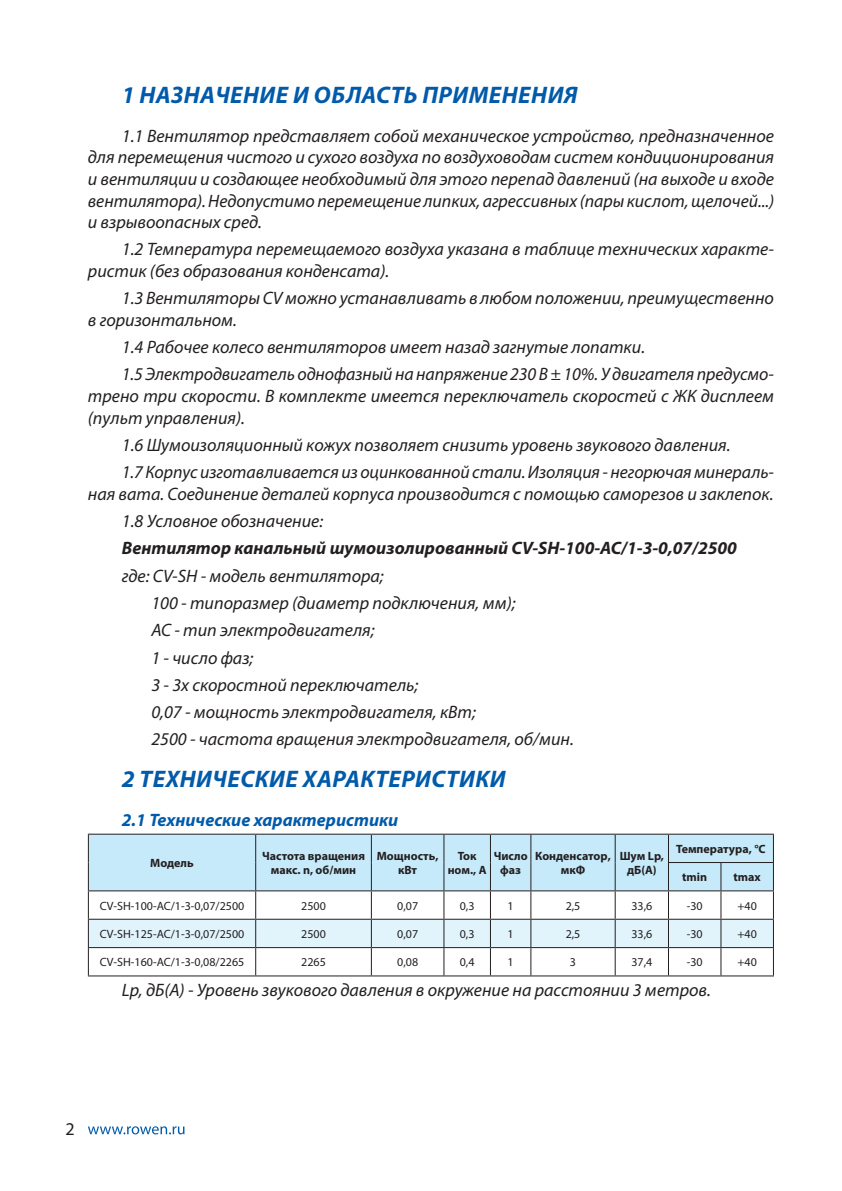
<style>
.page{position:relative;width:842px;height:1191px;background:#fff}
.page>*{position:absolute;margin:0;border:0;box-sizing:border-box;transform-origin:0 0}
.t1{font:italic 700 24px "Myriad Pro";letter-spacing:.085em;color:#015aaa}
.t2{font:italic 18px/27.2px "Myriad Pro";color:#231f20}
.t3{font:italic 700 18px "Myriad Pro";color:#231f20}
.t4{font:italic 700 18px "Myriad Pro";color:#015aaa}
.t5{font:18px "Myriad Pro";color:#231f20}
.t6{font:12px "Myriad Pro";color:#231f20}
.t7{font:700 12px/14.4px "Myriad Pro";color:#231f20;text-align:center}
</style>
<div class="page">
<svg style="left:88px;top:1126px;width:96px;height:8px"></svg>
<hr style="left:88px;top:833px;width:168px;height:1px;background:#231f20">
<hr style="left:256px;top:833px;width:115px;height:1px;background:#231f20">
<hr style="left:371px;top:833px;width:73px;height:1px;background:#231f20">
<hr style="left:444px;top:833px;width:46px;height:1px;background:#231f20">
<hr style="left:490px;top:833px;width:41px;height:1px;background:#231f20">
<hr style="left:531px;top:833px;width:84px;height:1px;background:#231f20">
<hr style="left:615px;top:833px;width:53px;height:1px;background:#231f20">
<hr style="left:668px;top:833px;width:53px;height:1px;background:#231f20">
<hr style="left:721px;top:833px;width:53px;height:1px;background:#231f20">
<hr style="left:88px;top:975px;width:168px;height:1px;background:#231f20">
<hr style="left:256px;top:975px;width:115px;height:1px;background:#231f20">
<hr style="left:371px;top:975px;width:73px;height:1px;background:#231f20">
<hr style="left:444px;top:975px;width:46px;height:1px;background:#231f20">
<hr style="left:490px;top:975px;width:41px;height:1px;background:#231f20">
<hr style="left:531px;top:975px;width:84px;height:1px;background:#231f20">
<hr style="left:615px;top:975px;width:53px;height:1px;background:#231f20">
<hr style="left:668px;top:975px;width:53px;height:1px;background:#231f20">
<hr style="left:721px;top:975px;width:53px;height:1px;background:#231f20">
<svg style="left:88px;top:834px;width:686px;height:141px"></svg>
<h1 class="t1" style="left:122px;top:79px;width:124px">1 Назна чение</h1>
<h1 class="t1" style="left:293px;top:79px;width:212px">и облас ть применени</h1>
<h1 class="t1" style="left:564px;top:79px;width:14px">я</h1>
<p class="t2" style="left:88px;top:125px;width:688px;line-height:21.6px;text-align:justify;text-indent:34px">1.1 Вентилятор представляет собой механическое устройство, предназначенное для перемещения чистого и сухого воздуха по воздуховодам систем кондиционирования и вентиляции и создающее необходимый для этого перепад давлений (на выходе и входе вентилятора). Недопустимо перемещение липких, агрессивных (пары кислот, щелочей...) и взрывоопасных сред.</p>
<p class="t2" style="left:88px;top:238px;width:687px;line-height:21.6px;text-indent:34px">1.2 Температура перемещаемого воздуха указана в таблице технических характе&shy;ристик (без образования конденсата).</p>
<p class="t2" style="left:88px;top:287px;width:687px;line-height:21.6px;text-indent:34px">1.3 Вентиляторы CV можно устанавливать в любом положении, преимущественно в горизонтальном.</p>
<p class="t2" style="left:122px;top:333px;width:653px">1.4 Рабочее колесо вентиляторов имеет назад загнутые лопатки.<br>1.5 Электродвигатель однофазный на напряжение 230 В ± 10%. У двигателя предусмо-</p>
<p class="t2" style="left:88px;top:385px;width:688px;line-height:21.6px">трено три скорости. В комплекте имеется переключатель скоростей с ЖК дисплеем (пульт управления).</p>
<p class="t2" style="left:122px;top:431px;width:653px">1.6 Шумоизоляционный кожух позволяет снизить уровень звукового давления.<br>1.7 Корпус изготавливается из оцинкованной стали. Изоляция - негорючая минераль-</p>
<p class="t2" style="left:122px;top:480px;width:653px;text-indent:-34px">ная вата. Соединение деталей корпуса производится с помощью саморезов и заклепок.<br>1.8 Условное обозначение:</p>
<p class="t3" style="left:122px;top:536px;width:616px">Вентилятор канальный шумоизолированный CV-SH-100-АС/1-3-0,07/2500</p>
<p class="t2" style="left:151px;top:562px;width:424px;text-indent:-29px">где: CV-SH - модель вентилятора;<br>100 - типоразмер (диаметр подключения, мм);<br>AC - тип электродвигателя;<br>1 - число фаз;<br>3 - 3х скоростной переключатель;<br>0,07 - мощность электродвигателя, кВт;<br>2500 - частота вращения электродвигателя, об/мин.</p>
<h1 class="t1" style="left:122px;top:763px;width:282px">2 техни чес кие хара ктерис</h1>
<h1 class="t1" style="left:446px;top:763px;width:59px">тики</h1>
<p class="t4" style="left:122px;top:808px;width:278px">2.1 Технические характеристики</p>
<p class="t7" style="left:150px;top:855px;width:45px">Модель</p>
<p class="t7" style="left:262px;top:848px;width:104px">Частота вращения макс. n, об/мин</p>
<p class="t7" style="left:377px;top:848px;width:63px">Мощность, кВт</p>
<p class="t7" style="left:448px;top:848px;width:40px">Ток ном., А</p>
<p class="t7" style="left:494px;top:848px;width:36px">Число фаз</p>
<p class="t7" style="left:535px;top:848px;width:77px">Конденсатор, мкФ</p>
<p class="t7" style="left:620px;top:848px;width:46px">Шум Lp, дБ(A)</p>
<p class="t7" style="left:676px;top:841px;width:90px">Температура, °С</p>
<p class="t7" style="left:682px;top:869px;width:27px">tmin</p>
<p class="t7" style="left:733px;top:869px;width:29px">tmax</p>
<p class="t6" style="left:100px;top:898px;width:146px">CV-SH-100-АС/1-3-0,07/2500</p>
<p class="t6" style="left:301px;top:898px;width:26px">2500</p>
<p class="t6" style="left:397px;top:898px;width:22px">0,07</p>
<p class="t6" style="left:460px;top:898px;width:16px">0,3</p>
<p class="t6" style="left:508px;top:898px;width:8px">1</p>
<p class="t6" style="left:566px;top:898px;width:16px">2,5</p>
<p class="t6" style="left:631px;top:898px;width:22px">33,6</p>
<p class="t6" style="left:687px;top:898px;width:17px">-30</p>
<p class="t6" style="left:737px;top:898px;width:21px">+40</p>
<p class="t6" style="left:100px;top:926px;width:146px">CV-SH-125-АС/1-3-0,07/2500</p>
<p class="t6" style="left:301px;top:926px;width:26px">2500</p>
<p class="t6" style="left:397px;top:926px;width:22px">0,07</p>
<p class="t6" style="left:460px;top:926px;width:16px">0,3</p>
<p class="t6" style="left:508px;top:926px;width:8px">1</p>
<p class="t6" style="left:566px;top:926px;width:16px">2,5</p>
<p class="t6" style="left:631px;top:926px;width:22px">33,6</p>
<p class="t6" style="left:687px;top:926px;width:17px">-30</p>
<p class="t6" style="left:737px;top:926px;width:21px">+40</p>
<p class="t6" style="left:100px;top:954px;width:146px">CV-SH-160-АС/1-3-0,08/2265</p>
<p class="t6" style="left:301px;top:954px;width:26px">2265</p>
<p class="t6" style="left:397px;top:954px;width:22px">0,08</p>
<p class="t6" style="left:460px;top:954px;width:16px">0,4</p>
<p class="t6" style="left:508px;top:954px;width:8px">1</p>
<p class="t6" style="left:570px;top:954px;width:8px">3</p>
<p class="t6" style="left:631px;top:954px;width:22px">37,4</p>
<p class="t6" style="left:687px;top:954px;width:17px">-30</p>
<p class="t6" style="left:737px;top:954px;width:21px">+40</p>
<p class="t2" style="left:122px;top:975px;width:590px">Lp, дБ(A) - Уровень звукового давления в окружение на расстоянии 3 метров.</p>
<p class="t5" style="left:65px;top:1117px;width:11px">2</p>
</div>
